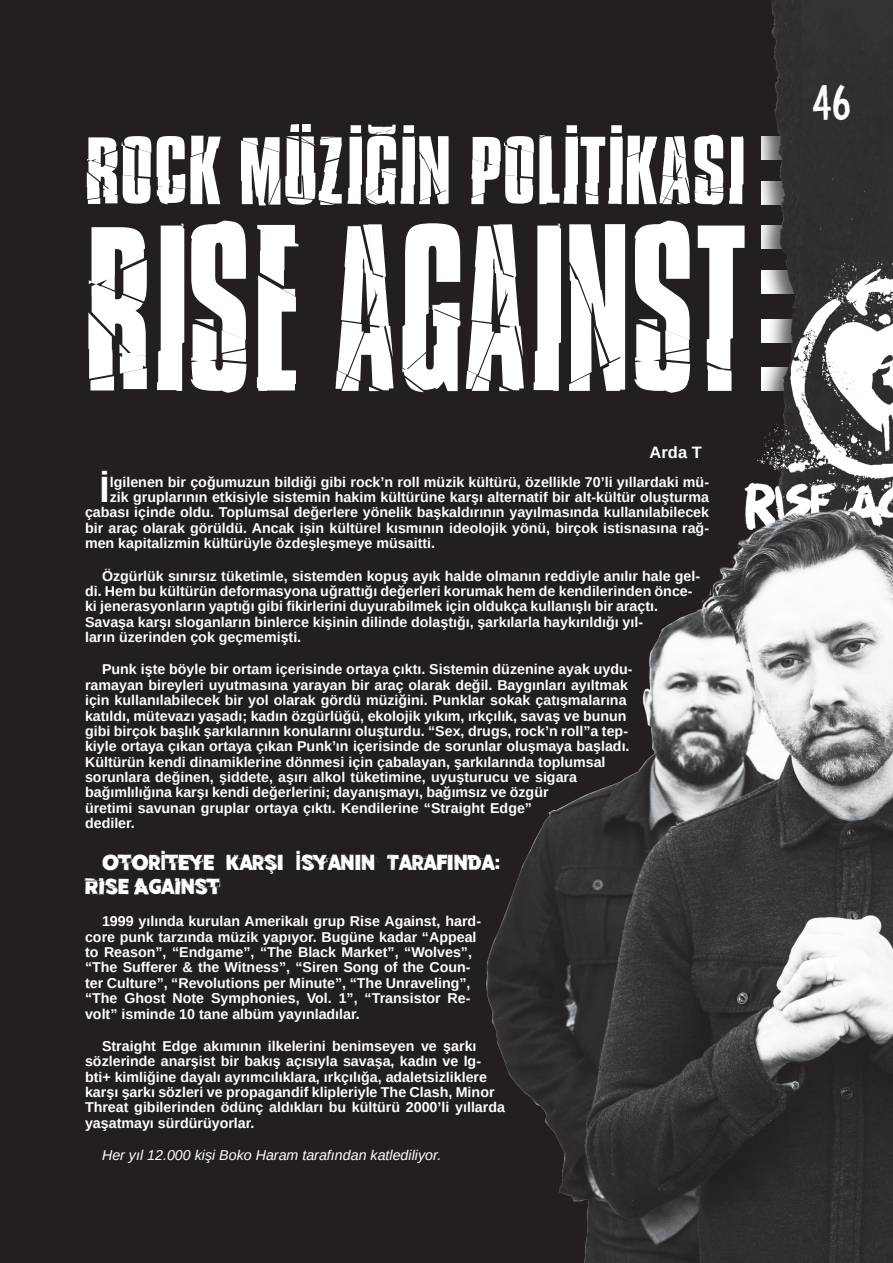
<style>
.page{position:relative;width:893px;height:1263px;background:#231f20}
.page>*{position:absolute;margin:0;border:0;box-sizing:border-box;transform-origin:0 0}
.t1{font:204.9px "Bison PR";color:#fff;scale:.83 1}
.t2{font:83.4px "Bison PR";color:#fff;scale:1.07 1}
.t3{font:49.5px "Flea Market Finds";color:#fff}
.t4{font:700 36.6px "Arimo";color:#fff}
.t5{font:22.5px/24.3px "Cutthecrap";color:#fff}
.t6{font:700 16.5px "Arimo";color:#fff}
.t7{font:700 14.25px/15.5px "Arimo";color:#fff}
.t8{font:italic 14.25px "Arimo";color:#fff}
</style>
<div class="page">
<svg style="left:761px;top:136px;width:132px;height:23px;fill:#302e2f"></svg>
<svg style="left:761px;top:226px;width:132px;height:12px;fill:#302e2f"></svg>
<svg style="left:761px;top:181px;width:132px;height:23px;fill:#312f30"></svg>
<img style="left:761px;top:238px;width:132px;height:220px">
<img style="left:486px;top:458px;width:407px;height:805px">
<svg style="left:648px;top:458px;width:55px;height:2px"></svg>
<h2 class="t2" style="left:85px;top:124px;width:618px">ROCK MÜZİĞİN POLİTİKASI</h2>
<h1 class="t1" style="left:85px;top:194px;width:796px">RISE AGAINST</h1>
<p class="t6" style="left:650px;top:441px;width:54px">Arda T</p>
<h3 class="t4" style="left:100px;top:464px;width:12px">İ</h3>
<p class="t7" style="left:110px;top:474px;width:601px">lgilenen bir çoğumuzun bildiği gibi rock’n roll müzik kültürü, özellikle 70’li yıllardaki mü-</p>
<p class="t7" style="left:110px;top:490px;width:601px">zik gruplarının etkisiyle sistemin hakim kültürüne karşı alternatif bir alt-kültür oluşturma</p>
<p class="t7" style="left:85px;top:505px;width:626px">çabası içinde oldu. Toplumsal değerlere yönelik başkaldırının yayılmasında kullanılabilecek</p>
<p class="t7" style="left:85px;top:520px;width:625px">bir araç olarak görüldü. Ancak işin kültürel kısmının ideolojik yönü, birçok istisnasına rağ-</p>
<p class="t7" style="left:85px;top:536px;width:352px">men kapitalizmin kültürüyle özdeşleşmeye müsaitti.</p>
<p class="t7" style="left:85px;top:568px;width:617px;text-indent:17px">Özgürlük sınırsız tüketimle, sistemden kopuş ayık halde olmanın reddiyle anılır hale gel&shy;di. Hem bu kültürün deformasyona uğrattığı değerleri korumak hem de kendilerinden önce&shy;ki jenerasyonların yaptığı gibi fikirlerini duyurabilmek için oldukça kullanışlı bir araçtı.<br>Savaşa karşı sloganların binlerce kişinin dilinde dolaştığı, şarkılarla haykırıldığı yıl-<br>ların üzerinden çok geçmemişti.</p>
<p class="t7" style="left:85px;top:662px;width:549px;text-indent:17px">Punk işte böyle bir ortam içerisinde ortaya çıktı. Sistemin düzenine ayak uydu&shy;ramayan bireyleri uyutmasına yarayan bir araç olarak değil. Baygınları ayıltmak için kullanılabilecek bir yol olarak gördü müziğini. Punklar sokak çatışmalarına katıldı, mütevazı yaşadı; kadın özgürlüğü, ekolojik yıkım, ırkçılık, savaş ve bunun gibi birçok başlık şarkılarının konularını oluşturdu. “Sex, drugs, rock’n roll”a tep&shy;kiyle ortaya çıkan ortaya çıkan Punk’ın içerisinde de sorunlar oluşmaya başladı.<br>Kültürün kendi dinamiklerine dönmesi için çabalayan, şarkılarında toplumsal sorunlara değinen, şiddete, aşırı alkol tüketimine, uyuşturucu ve sigara bağımlılığına karşı kendi değerlerini; dayanışmayı, bağımsız ve özgür<br>üretimi savunan gruplar ortaya çıktı. Kendilerine “Straight Edge”<br>dediler.</p>
<h3 class="t5" style="left:85px;top:848px;width:417px;text-indent:17px">OTORİTEYE KARŞI İSYANIN TARAFINDA:<br>RISE AGAINST</h3>
<p class="t7" style="left:85px;top:914px;width:398px;text-indent:17px">1999 yılında kurulan Amerikalı grup Rise Against, hard&shy;core punk tarzında müzik yapıyor. Bugüne kadar “Appeal to Reason”, “Endgame”, “The Black Market”, “Wolves”, “The Sufferer &amp; the Witness”, “Siren Song of the Coun&shy;ter Culture”, “Revolutions per Minute”, “The Unraveling”, “The Ghost Note Symphonies, Vol. 1”, “Transistor Re&shy;volt” isminde 10 tane albüm yayınladılar.</p>
<p class="t7" style="left:85px;top:1038px;width:421px;text-indent:17px">Straight Edge akımının ilkelerini benimseyen ve şarkı sözlerinde anarşist bir bakış açısıyla savaşa, kadın ve lg&shy;bti+ kimliğine dayalı ayrımcılıklara, ırkçılığa, adaletsizliklere karşı şarkı sözleri ve propagandif klipleriyle The Clash, Minor Threat gibilerinden ödünç aldıkları bu kültürü 2000’li yıllarda yaşatmayı sürdürüyorlar.</p>
<p class="t8" style="left:102px;top:1146px;width:341px">Her yıl 12.000 kişi Boko Haram tarafından katlediliyor.</p>
<h3 class="t3" style="left:812px;top:71px;width:39px">46</h3>
</div>
